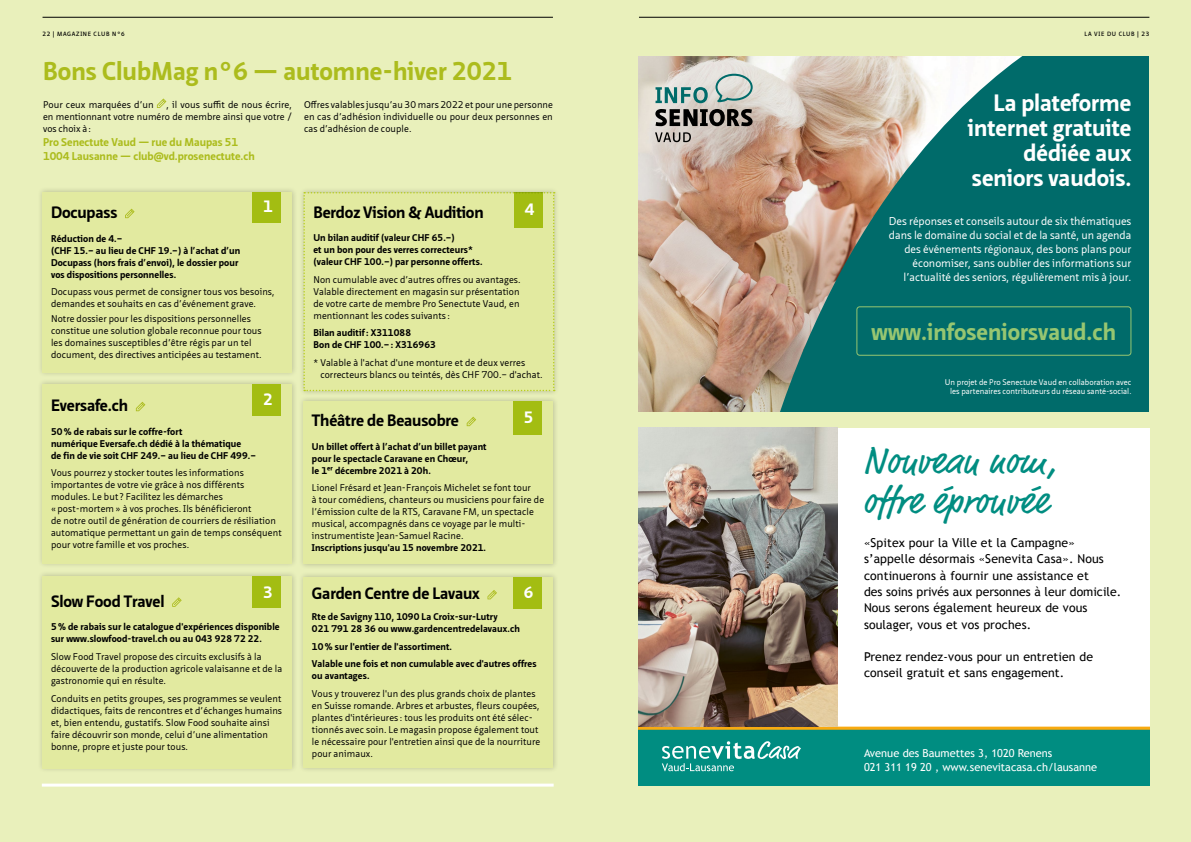
<style>
.page{position:relative;width:1191px;height:842px;background:#e9f0bb}
.page>*{position:absolute;margin:0;border:0;box-sizing:border-box;transform-origin:0 0}
.t1{font:38px/40.4px "Market OT";letter-spacing:.01em;color:#008d81}
.t2{font:700 25px "Neue Sans Pro";color:#acbc1d}
.t3{font:700 23px/25px "Neue Sans Pro";color:#fff;text-align:right}
.t4{font:700 23px "Neue Sans Pro";color:#97c671}
.t5{font:700 16px "Neue Sans Pro";letter-spacing:-.01em;color:#000}
.t6{font:700 16px "Neue Sans Pro";color:#fff}
.t7{font:12.2px/16.3px "Trebuchet MS";letter-spacing:.01em;color:#000}
.t8{font:11px/14px "Neue Sans Pro";color:#fff;text-align:right}
.t9{font:11px/14.7px "Trebuchet MS";color:#fff}
.t10{font:700 11px/14px "Neue Sans Pro";color:#acbc1d}
.t11{font:9.5px/12px "Neue Sans Pro";letter-spacing:.01em;color:#000}
.t12{font:700 9.5px/12px "Neue Sans Pro";letter-spacing:.01em;color:#000}
.t13{font:8px/9.5px "Neue Sans Pro";color:#fff;text-align:right}
.t14{font:600 6px "Neue Sans Pro";letter-spacing:.11em;color:#000}
</style>
<div class="page">
<svg style="left:639px;top:428px;width:510px;height:357px;background:#b4c3bc"></svg>
<img style="left:638px;top:57px;width:122px;height:354px">
<svg style="left:760px;top:57px;width:388px;height:354px;background:#3e807a"></svg>
<svg style="left:655px;top:87px;width:52px;height:16px"></svg>
<svg style="left:655px;top:132px;width:36px;height:10px"></svg>
<svg style="left:655px;top:109px;width:97px;height:17px;background:#575350"></svg>
<svg style="left:715px;top:74px;width:37px;height:28px"></svg>
<div style="left:856px;top:306px;width:275px;height:50px;border:1px solid #97c671;border-radius:3px"></div>
<hr style="left:42px;top:784px;width:511px;height:3px;background:#fff">
<svg style="left:157px;top:98px;width:9px;height:10px"></svg>
<div style="left:37px;top:187px;width:261px;height:190px;background:#000;opacity:.2"></div>
<div style="left:43px;top:192px;width:249px;height:180px;background:#e2eaa0"></div>
<svg style="left:125px;top:209px;width:10px;height:9px"></svg>
<div style="left:253px;top:192px;width:28px;height:31px;background:#a3bd12"></div>
<div style="left:298px;top:396px;width:260px;height:174px;background:#000;opacity:.2"></div>
<div style="left:303px;top:401px;width:250px;height:163px;background:#e2eaa0"></div>
<svg style="left:467px;top:417px;width:9px;height:9px"></svg>
<div style="left:513px;top:401px;width:29px;height:34px;background:#a3bd12"></div>
<div style="left:298px;top:571px;width:260px;height:202px;background:#000;opacity:.2"></div>
<div style="left:303px;top:577px;width:250px;height:190px;background:#e2eaa0"></div>
<svg style="left:487px;top:590px;width:10px;height:9px"></svg>
<div style="left:513px;top:577px;width:29px;height:31px;background:#a3bd12"></div>
<div style="left:37px;top:379px;width:261px;height:190px;background:#000;opacity:.2"></div>
<div style="left:43px;top:384px;width:249px;height:179px;background:#e2eaa0"></div>
<svg style="left:136px;top:402px;width:9px;height:9px"></svg>
<div style="left:253px;top:384px;width:28px;height:32px;background:#a3bd12"></div>
<div style="left:37px;top:571px;width:261px;height:203px;background:#000;opacity:.2"></div>
<div style="left:43px;top:576px;width:249px;height:192px;background:#e2eaa0"></div>
<svg style="left:172px;top:597px;width:10px;height:10px"></svg>
<div style="left:253px;top:576px;width:28px;height:32px;background:#a3bd12"></div>
<div style="left:298px;top:187px;width:261px;height:209px;background:#000;opacity:.2"></div>
<div style="left:303px;top:192px;width:252px;height:199px;background:#e2eaa0"></div>
<div style="left:514px;top:192px;width:29px;height:36px;background:#a3bd12"></div>
<hr style="left:43px;top:17px;width:510px;height:1px;background:#000">
<hr style="left:639px;top:17px;width:510px;height:1px;background:#000">
<p class="t14" style="left:43px;top:30px;width:84px">22 | MAGAZINE CLUB N°6</p>
<p class="t14" style="left:1084px;top:30px;width:67px">LA VIE DU CLUB | 23</p>
<h2 class="t2" style="left:43px;top:54px;width:470px">Bons ClubMag n°6 — automne-hiver 2021</h2>
<p class="t11" style="left:43px;top:98px;width:112px">Pour ceux marquées d’un</p>
<p class="t11" style="left:43px;top:98px;width:250px;text-align:justify;text-indent:123px">, il vous suffit de nous écrire, en mentionnant votre numéro de membre ainsi que votre / vos choix à:</p>
<p class="t10" style="left:43px;top:135px;width:213px">Pro Senectute Vaud — rue du Maupas 51<br>1004 Lausanne — club@vd.prosenectute.ch</p>
<p class="t11" style="left:304px;top:98px;width:250px;text-align:justify">Offres valables jusqu’au 30 mars 2022 et pour une personne en cas d’adhésion individuelle ou pour deux personnes en cas d’adhésion de couple.</p>
<h3 class="t6" style="left:263px;top:196px;width:11px">1</h3>
<h3 class="t5" style="left:51px;top:202px;width:68px">Docupass</h3>
<p class="t12" style="left:51px;top:232px;width:191px">Réduction de 4.–<br>(CHF 15.– au lieu de CHF 19.–) à l’achat d’un Docupass (hors frais d’envoi), le dossier pour vos dispositions personnelles.</p>
<p class="t11" style="left:51px;top:286px;width:225px">Docupass vous permet de consigner tous vos besoins, demandes et souhaits en cas d’événement grave.</p>
<p class="t11" style="left:51px;top:312px;width:212px">Notre dossier pour les dispositions personnelles constitue une solution globale reconnue pour tous les domaines susceptibles d’être régis par un tel document, des directives anticipées au testament.</p>
<h3 class="t6" style="left:263px;top:389px;width:11px">2</h3>
<h3 class="t5" style="left:51px;top:395px;width:79px">Eversafe.ch</h3>
<p class="t12" style="left:51px;top:425px;width:206px">50 % de rabais sur le coffre-fort<br>numérique Eversafe.ch dédié à la thématique<br>de fin de vie soit CHF 249.– au lieu de CHF 499.–</p>
<p class="t11" style="left:51px;top:467px;width:232px">Vous pourrez y stocker toutes les informations importantes de votre vie grâce à nos différents modules. Le but ? Facilitez les démarches<br>« post-mortem» à vos proches. Ils bénéficieront<br>de notre outil de génération de courriers de résiliation automatique permettant un gain de temps conséquent pour votre famille et vos proches.</p>
<h3 class="t6" style="left:263px;top:582px;width:11px">3</h3>
<h3 class="t5" style="left:51px;top:591px;width:115px">Slow Food Travel</h3>
<p class="t12" style="left:51px;top:621px;width:230px">5 % de rabais sur le catalogue d'expériences disponible sur www.slowfood-travel.ch ou au 043 928 72 22.</p>
<p class="t11" style="left:51px;top:650px;width:233px">Slow Food Travel propose des circuits exclusifs à la découverte de la production agricole valaisanne et de la gastronomie qui en résulte.</p>
<p class="t11" style="left:51px;top:692px;width:232px">Conduits en petits groupes, ses programmes se veulent didactiques, faits de rencontres et d’échanges humains et, bien entendu, gustatifs. Slow Food souhaite ainsi faire découvrir son monde, celui d’une alimentation bonne, propre et juste pour tous.</p>
<h3 class="t6" style="left:525px;top:199px;width:11px">4</h3>
<h3 class="t5" style="left:313px;top:201px;width:172px">Berdoz Vision &amp; Audition</h3>
<p class="t12" style="left:313px;top:231px;width:171px">Un bilan auditif (valeur CHF 65.–)<br>et un bon pour des verres correcteurs* (valeur CHF 100.–) par personne offerts.</p>
<p class="t11" style="left:313px;top:273px;width:209px;text-align:justify">Non cumulable avec d’autres offres ou avantages.<br>Valable directement en magasin sur présentation de votre carte de membre Pro Senectute Vaud, en mentionnant les codes suivants:</p>
<p class="t12" style="left:313px;top:327px;width:124px">Bilan auditif: X311088<br>Bon de CHF 100.–: X316963</p>
<p class="t11" style="left:320px;top:356px;width:224px;text-indent:-7px">* Valable à l'achat d'une monture et de deux verres correcteurs blancs ou teintés, dès CHF 700.– d'achat.</p>
<h3 class="t6" style="left:524px;top:407px;width:11px">5</h3>
<h3 class="t5" style="left:312px;top:410px;width:149px">Théâtre de Beausobre</h3>
<p class="t12" style="left:312px;top:440px;width:176px">Un billet offert à l’achat d’un billet payant pour le spectacle Caravane en Chœur,<br>le 1er décembre 2021 à 20h.</p>
<p class="t11" style="left:312px;top:482px;width:234px">Lionel Frésard et Jean-François Michelet se font tour<br>à tour comédiens, chanteurs ou musiciens pour faire de l’émission culte de la RTS, Caravane FM, un spectacle musical, accompagnés dans ce voyage par le multi&shy;instrumentiste Jean-Samuel Racine.</p>
<p class="t12" style="left:312px;top:542px;width:176px">Inscriptions jusqu'au 15 novembre 2021.</p>
<h3 class="t6" style="left:524px;top:582px;width:11px">6</h3>
<h3 class="t5" style="left:312px;top:583px;width:169px">Garden Centre de Lavaux</h3>
<p class="t12" style="left:312px;top:610px;width:209px">Rte de Savigny 110, 1090 La Croix-sur-Lutry<br>021 791 28 36 ou www.gardencentredelavaux.ch</p>
<p class="t12" style="left:312px;top:637px;width:226px;line-height:17.7px">10 % sur l'entier de l'assortiment.<br>Valable une fois et non cumulable avec d'autres offres</p>
<p class="t12" style="left:312px;top:670px;width:59px">ou avantages.</p>
<p class="t11" style="left:312px;top:687px;width:230px">Vous y trouverez l'un des plus grands choix de plantes en Suisse romande. Arbres et arbustes, fleurs coupées, plantes d'intérieures : tous les produits ont été sélec&shy;tionnés avec soin. Le magasin propose également tout le nécessaire pour l'entretien ainsi que de la nourriture pour animaux.</p>
<h3 class="t3" style="left:967px;top:90px;width:165px">La plateforme internet gratuite dédiée aux seniors vaudois.</h3>
<p class="t8" style="left:889px;top:214px;width:244px">Des réponses et conseils autour de six thématiques dans le domaine du social et de la santé, un agenda des événements régionaux, des bons plans pour économiser, sans oublier des informations sur l’actualité des seniors, régulièrement mis à jour.</p>
<h3 class="t4" style="left:871px;top:317px;width:246px">www.infoseniorsvaud.ch</h3>
<p class="t13" style="left:945px;top:377px;width:188px">Un projet de Pro Senectute Vaud en collaboration avec les partenaires contributeurs du réseau santé-social.</p>
<h1 class="t1" style="left:863px;top:443px;width:196px">Nouveau nom, offre éprouvée</h1>
<p class="t7" style="left:864px;top:535px;width:259px">«Spitex pour la Ville et la Campagne» s’appelle désormais «Senevita Casa». Nous continuerons à fournir une assistance et<br>des soins privés aux personnes à leur domicile.<br>Nous serons également heureux de vous soulager, vous et vos proches.</p>
<p class="t7" style="left:864px;top:649px;width:231px">Prenez rendez-vous pour un entretien de conseil gratuit et sans engagement.</p>
<p class="t9" style="left:864px;top:746px;width:235px">Avenue des Baumettes 3, 1020 Renens<br>021 311 19 20 , www.senevitacasa.ch/lausanne</p>
</div>
